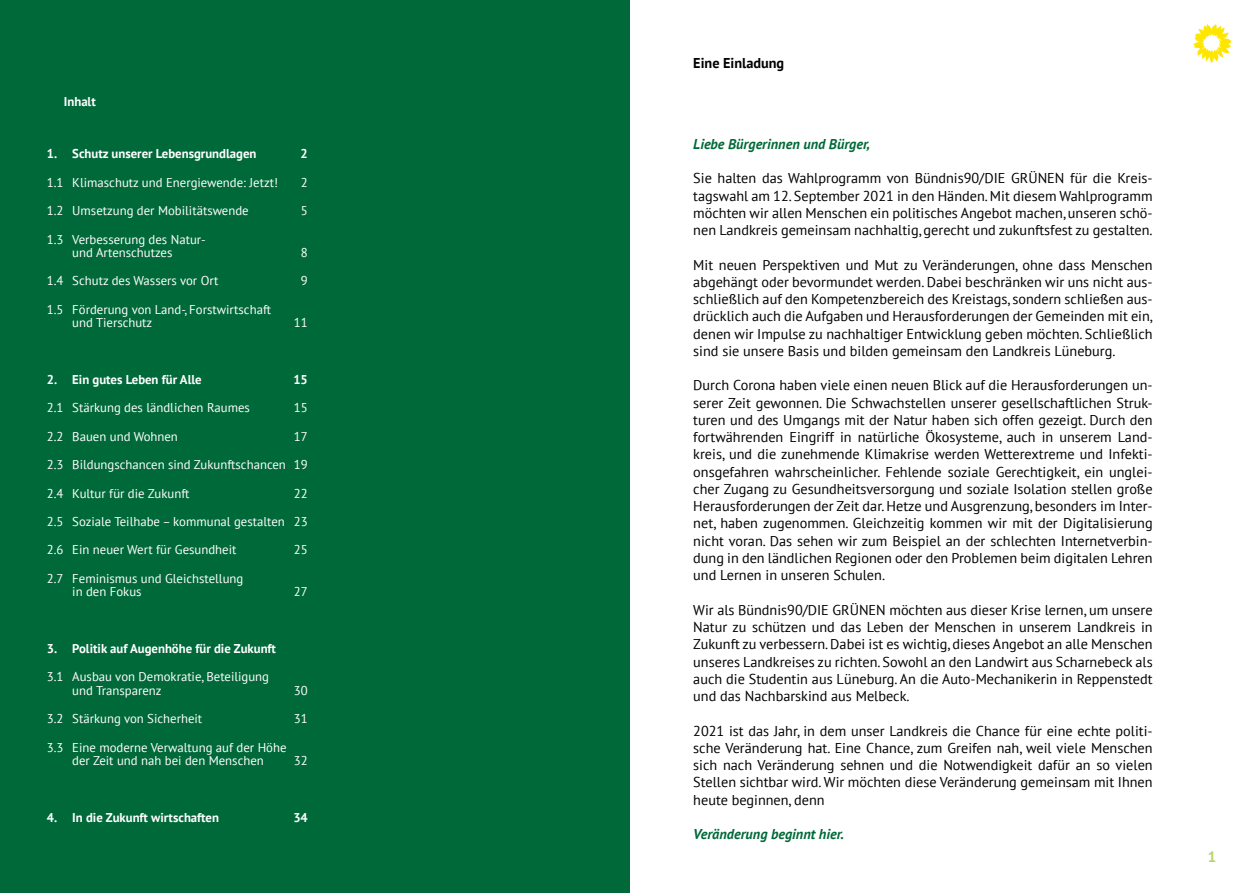
<style>
.page{position:relative;width:1259px;height:893px;background:#fff}
.page>*{position:absolute;margin:0;border:0;box-sizing:border-box;transform-origin:0 0}
.t1{font:700 15px "PT Sans";color:#b9d36c}
.t2{font:14.25px/17.2px "PT Sans";color:#000;text-align:justify}
.t3{font:italic 700 14.25px "PT Sans";color:#006939}
.t4{font:700 14.25px "PT Sans";color:#000}
.t5{font:12.75px/13.5px "PT Sans";color:#fff}
.t6{font:700 12.75px "PT Sans";color:#fff}
</style>
<div class="page">
<div style="left:0;top:0;width:629px;height:893px;background:#006939"></div>
<svg style="left:1193px;top:24px;width:38px;height:39px"></svg>
<p class="t6" style="left:64px;top:93px;width:34px">Inhalt</p>
<p class="t6" style="left:47px;top:145px;width:211px">1. Schutz unserer Lebensgrundlagen</p>
<p class="t6" style="left:301px;top:145px;width:9px">2</p>
<p class="t5" style="left:47px;top:175px;width:233px">1.1 Klimaschutz und Energiewende: Jetzt!</p>
<p class="t5" style="left:301px;top:175px;width:8px">2</p>
<p class="t5" style="left:47px;top:204px;width:203px">1.2 Umsetzung der Mobilitätswende</p>
<p class="t5" style="left:301px;top:204px;width:8px">5</p>
<p class="t5" style="left:72px;top:232px;width:135px;text-indent:-26px">1.3 Verbesserung des Natur&shy;und Artenschutzes</p>
<p class="t5" style="left:301px;top:246px;width:8px">8</p>
<p class="t5" style="left:47px;top:274px;width:173px">1.4 Schutz des Wassers vor Ort</p>
<p class="t5" style="left:301px;top:274px;width:8px">9</p>
<p class="t5" style="left:72px;top:302px;width:200px;text-indent:-26px">1.5 Förderung von Land-, Forstwirtschaft und Tierschutz</p>
<p class="t5" style="left:294px;top:316px;width:15px">11</p>
<p class="t6" style="left:47px;top:371px;width:156px">2. Ein gutes Leben für Alle</p>
<p class="t6" style="left:293px;top:371px;width:16px">15</p>
<p class="t5" style="left:47px;top:401px;width:205px">2.1 Stärkung des ländlichen Raumes</p>
<p class="t5" style="left:294px;top:401px;width:15px">15</p>
<p class="t5" style="left:47px;top:429px;width:133px">2.2 Bauen und Wohnen</p>
<p class="t5" style="left:294px;top:429px;width:15px">17</p>
<p class="t5" style="left:47px;top:458px;width:263px">2.3 Bildungschancen sind Zukunftschancen 19</p>
<p class="t5" style="left:47px;top:486px;width:144px">2.4 Kultur für die Zukunft</p>
<p class="t5" style="left:294px;top:486px;width:15px">22</p>
<p class="t5" style="left:47px;top:514px;width:263px">2.5 Soziale Teilhabe – kommunal gestalten 23</p>
<p class="t5" style="left:47px;top:543px;width:191px">2.6 Ein neuer Wert für Gesundheit</p>
<p class="t5" style="left:294px;top:543px;width:15px">25</p>
<p class="t5" style="left:72px;top:571px;width:173px;text-indent:-26px">2.7 Feminismus und Gleichstellung in den Fokus</p>
<p class="t5" style="left:294px;top:585px;width:15px">27</p>
<p class="t6" style="left:47px;top:640px;width:231px">3. Politik auf Augenhöhe für die Zukunft</p>
<p class="t5" style="left:72px;top:670px;width:198px;text-indent:-26px">3.1 Ausbau von Demokratie, Beteiligung und Transparenz</p>
<p class="t5" style="left:294px;top:683px;width:15px">30</p>
<p class="t5" style="left:47px;top:712px;width:157px">3.2 Stärkung von Sicherheit</p>
<p class="t5" style="left:294px;top:712px;width:15px">31</p>
<p class="t5" style="left:47px;top:740px;width:241px;text-align:center">3.3 Eine moderne Verwaltung auf der Höhe der Zeit und nah bei den Menschen</p>
<p class="t5" style="left:294px;top:754px;width:15px">32</p>
<p class="t6" style="left:47px;top:809px;width:174px">4. In die Zukunft wirtschaften</p>
<p class="t6" style="left:293px;top:809px;width:16px">34</p>
<p class="t4" style="left:693px;top:54px;width:92px">Eine Einladung</p>
<p class="t3" style="left:693px;top:134px;width:178px">Liebe Bürgerinnen und Bürger,</p>
<p class="t2" style="left:693px;top:169px;width:461px">Sie halten das Wahlprogramm von Bündnis90/DIE GRÜNEN für die Kreis&shy;tagswahl am 12. September 2021 in den Händen. Mit diesem Wahlprogramm möchten wir allen Menschen ein politisches Angebot machen, unseren schö&shy;nen Landkreis gemeinsam nachhaltig, gerecht und zukunftsfest zu gestalten.</p>
<p class="t2" style="left:693px;top:256px;width:461px">Mit neuen Perspektiven und Mut zu Veränderungen, ohne dass Menschen abgehängt oder bevormundet werden. Dabei beschränken wir uns nicht aus&shy;schließlich auf den Kompetenzbereich des Kreistags, sondern schließen aus&shy;drücklich auch die Aufgaben und Herausforderungen der Gemeinden mit ein, denen wir Impulse zu nachhaltiger Entwicklung geben möchten. Schließlich sind sie unsere Basis und bilden gemeinsam den Landkreis Lüneburg.</p>
<p class="t2" style="left:693px;top:376px;width:461px">Durch Corona haben viele einen neuen Blick auf die Herausforderungen un&shy;serer Zeit gewonnen. Die Schwachstellen unserer gesellschaftlichen Struk&shy;turen und des Umgangs mit der Natur haben sich offen gezeigt. Durch den fortwährenden Eingriff in natürliche Ökosysteme, auch in unserem Land&shy;kreis, und die zunehmende Klimakrise werden Wetterextreme und Infekti&shy;onsgefahren wahrscheinlicher. Fehlende soziale Gerechtigkeit, ein unglei&shy;cher Zugang zu Gesundheitsversorgung und soziale Isolation stellen große Herausforderungen der Zeit dar. Hetze und Ausgrenzung, besonders im Inter&shy;net, haben zugenommen. Gleichzeitig kommen wir mit der Digitalisierung nicht voran. Das sehen wir zum Beispiel an der schlechten Internetverbin&shy;dung in den ländlichen Regionen oder den Problemen beim digitalen Lehren und Lernen in unseren Schulen.</p>
<p class="t2" style="left:693px;top:601px;width:461px">Wir als Bündnis90/DIE GRÜNEN möchten aus dieser Krise lernen, um unsere Natur zu schützen und das Leben der Menschen in unserem Landkreis in Zukunft zu verbessern. Dabei ist es wichtig, dieses Angebot an alle Menschen unseres Landkreises zu richten. Sowohl an den Landwirt aus Scharnebeck als auch die Studentin aus Lüneburg. An die Auto-Mechanikerin in Reppenstedt und das Nachbarskind aus Melbeck.</p>
<p class="t2" style="left:693px;top:722px;width:461px">2021 ist das Jahr, in dem unser Landkreis die Chance für eine echte politi&shy;sche Veränderung hat. Eine Chance, zum Greifen nah, weil viele Menschen sich nach Veränderung sehnen und die Notwendigkeit dafür an so vielen Stellen sichtbar wird. Wir möchten diese Veränderung gemeinsam mit Ihnen heute beginnen, denn</p>
<p class="t3" style="left:693px;top:825px;width:152px">Veränderung beginnt hier.</p>
<p class="t1" style="left:1208px;top:846px;width:10px">1</p>
</div>
